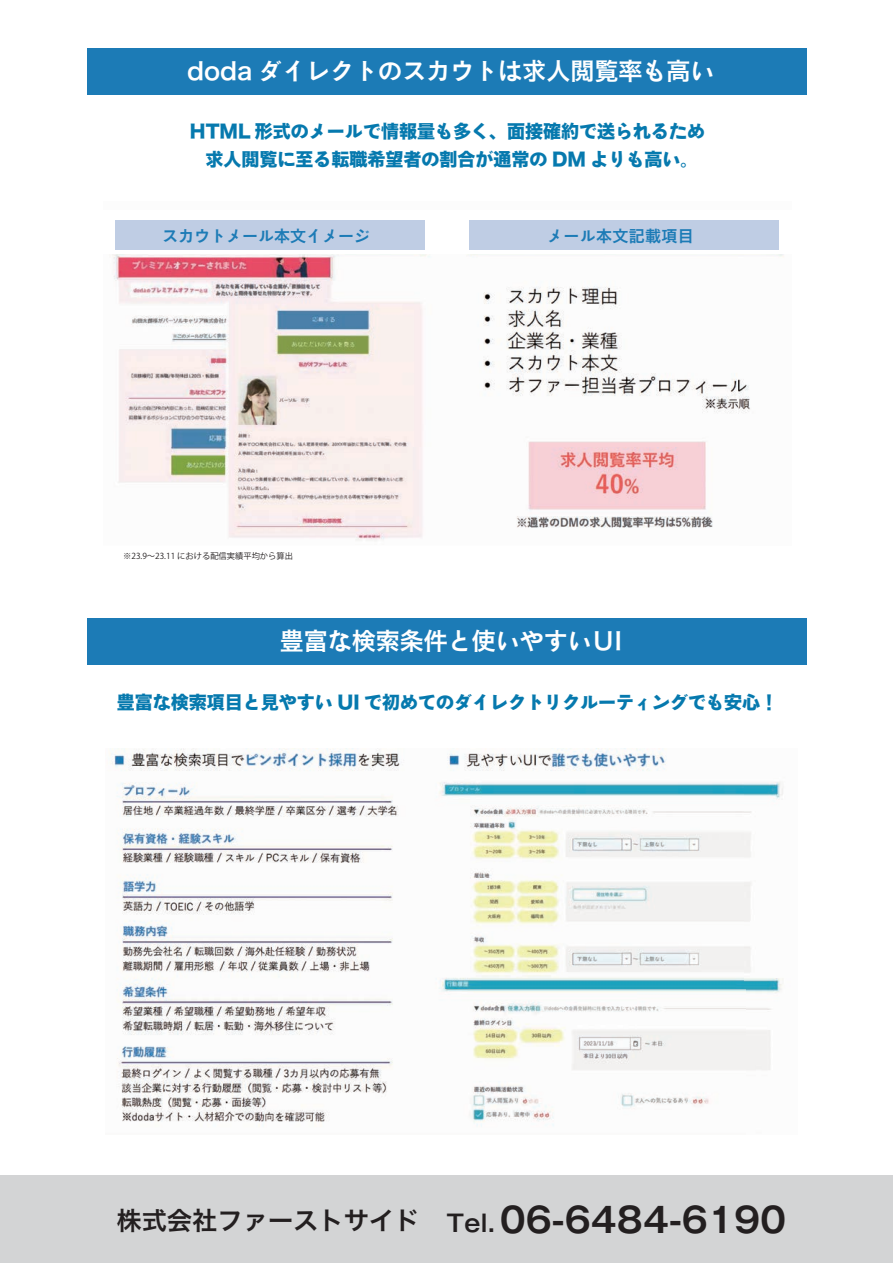
<style>
.page{position:relative;width:893px;height:1263px;background:#fff}
.page>*{position:absolute;margin:0;border:0;box-sizing:border-box;transform-origin:0 0}
.t1{font:25.2px "Hira Kaku Pro W6";color:#231f20}
.t2{font:24px "Hira Sans Old Std W6";color:#fff}
.t3{font:18px/28.5px "Hira Sans Old Std W8";color:#0679ae;text-align:center}
.t4{font:16.05px "Hira Sans Old Std W6";color:#1c7bb6}
.t5{font:16.05px "Hira Sans Old Std W6";letter-spacing:.02em;color:#1c7bb6}
.t6{font:8.25px "Koz Go Pr 6 N";color:#231f20}
.s1{font-family:"Gothic MB101 Pro De";font-weight:700;font-size:23.4px}
.s2{font-family:"Gothic MB101 Pro De";font-weight:700;font-size:34.35px}
</style>
<div class="page">
<img style="left:112px;top:254px;width:672px;height:287px">
<div style="left:0;top:1176px;width:893px;height:87px;background:#d3d4d5"></div>
<div style="left:88px;top:48px;width:719px;height:47px;background:#1c7bb6"></div>
<div style="left:88px;top:618px;width:719px;height:47px;background:#1c7bb6"></div>
<img style="left:109px;top:749px;width:674px;height:378px">
<div style="left:115px;top:221px;width:309px;height:29px;background:#bfcde4"></div>
<div style="left:469px;top:221px;width:310px;height:29px;background:#bfcde4"></div>
<h2 class="t2" style="left:187px;top:52px;width:529px">doda ダイレクトのスカウトは求人閲覧率も高い</h2>
<p class="t3" style="left:190px;top:117px;width:517px">HTML 形式のメールで情報量も多く、面接確約で送られるため求人閲覧に至る転職希望者の割合が通常の DM よりも高い。</p>
<p class="t4" style="left:162px;top:223px;width:210px">スカウトメール本文イメージ</p>
<p class="t5" style="left:547px;top:223px;width:148px">メール本文記載項目</p>
<p class="t6" style="left:123px;top:551px;width:171px">※23.9～23.11 における配信実績平均から算出</p>
<h2 class="t2" style="left:280px;top:622px;width:344px">豊富な検索条件と使いやすいUI</h2>
<p class="t3" style="left:117px;top:689px;width:663px">豊富な検索項目と見やすい UI で初めてのダイレクトリクルーティングでも安心！</p>
<h1 class="t1" style="left:116px;top:1198px;width:671px">株式会社ファーストサイド <span class="s1">Tel.</span> <span class="s2">06-6484-6190</span></h1>
</div>
